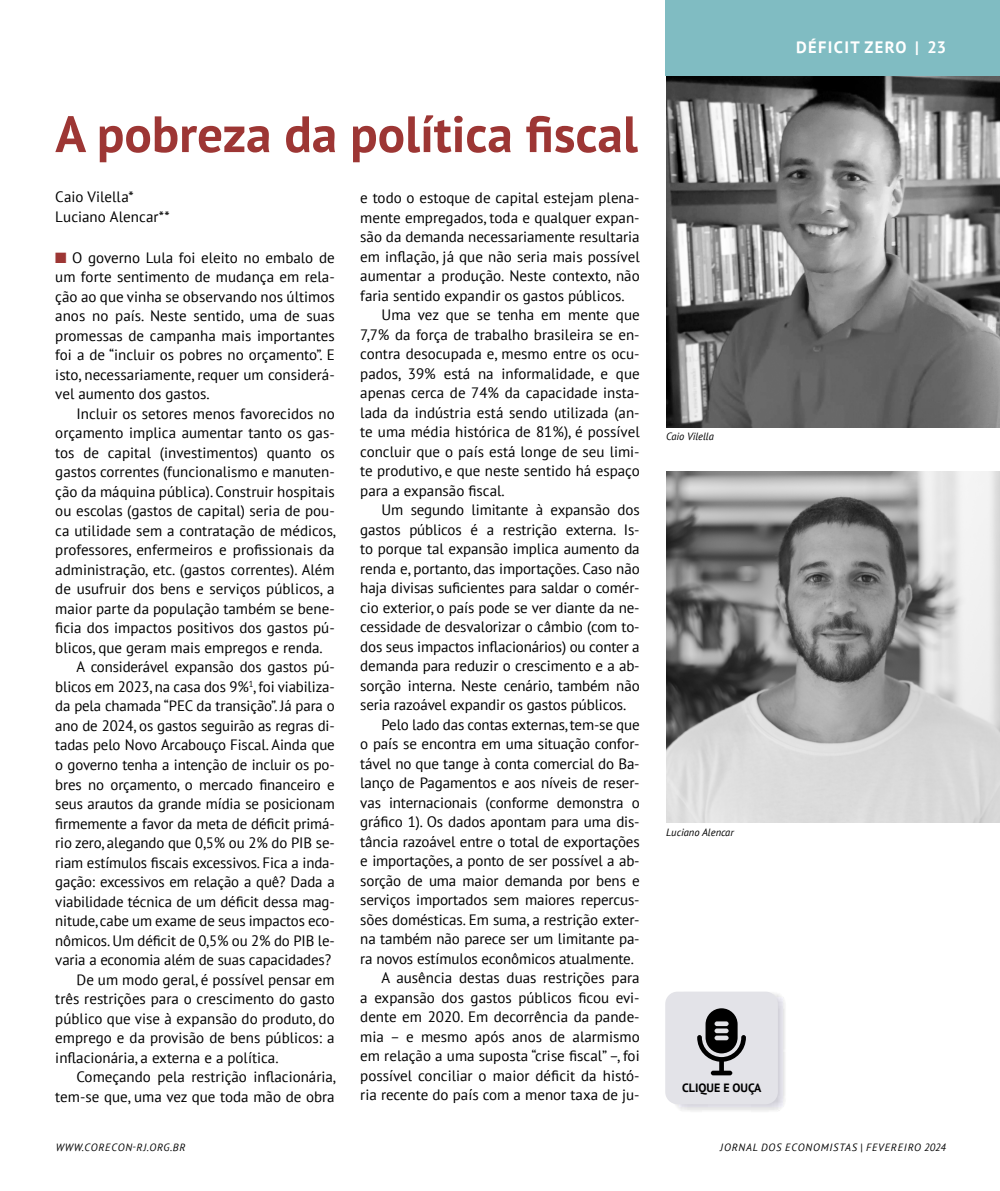
<style>
.page{position:relative;width:1000px;height:1191px;background:#fff}
.page>*{position:absolute;margin:0;border:0;box-sizing:border-box;transform-origin:0 0}
.t1{font:700 51px "PT Sans";color:#9d3634}
.t2{font:700 16.5px "PT Sans";letter-spacing:.08em;color:#fff}
.t3{font:15px/19.5px "PT Sans";letter-spacing:-.01em;color:#000}
.t4{font:700 12px "PT Sans";color:#000}
.t5{font:italic 10.5px "PT Sans";letter-spacing:.075em;color:#000}
.t6{font:italic 10.5px "PT Sans";color:#000}
.s1{color:#9d3634}
</style>
<div class="page">
<div style="left:665px;top:0;width:334px;height:76px;background:#80bcc2"></div>
<img style="left:666px;top:76px;width:333px;height:351px">
<img style="left:666px;top:471px;width:333px;height:351px">
<img style="left:673px;top:993px;width:112px;height:118px">
<div style="left:665px;top:991px;width:112px;height:113px;background:#e3e3e8;border-radius:12px"></div>
<svg style="left:697px;top:1008px;width:48px;height:67px"></svg>
<h1 class="t1" style="left:55px;top:100px;width:584px">A pobreza da política fiscal</h1>
<p class="t3" style="left:55px;top:187px;width:116px">Caio Vilella*<br>Luciano Alencar**</p>
<p class="t3" style="left:55px;top:247px;width:281px;text-align:justify"><span class="s1">■</span> O governo Lula foi eleito no embalo de um forte sentimento de mudança em rela&shy;ção ao que vinha se observando nos últimos anos no país. Neste sentido, uma de suas promessas de campanha mais importantes foi a de “incluir os pobres no orçamento”. E isto, necessariamente, requer um considerá&shy;vel aumento dos gastos.</p>
<p class="t3" style="left:77px;top:403px;width:259px">Incluir os setores menos favorecidos no</p>
<p class="t3" style="left:55px;top:423px;width:281px">orçamento implica aumentar tanto os gas-</p>
<p class="t3" style="left:55px;top:442px;width:281px">tos de capital (investimentos) quanto os</p>
<p class="t3" style="left:55px;top:462px;width:281px">gastos correntes (funcionalismo e manuten-</p>
<p class="t3" style="left:55px;top:481px;width:281px">ção da máquina pública). Construir hospitais</p>
<p class="t3" style="left:55px;top:501px;width:281px">ou escolas (gastos de capital) seria de pou-</p>
<p class="t3" style="left:55px;top:520px;width:282px">ca utilidade sem a contratação de médicos,</p>
<p class="t3" style="left:55px;top:540px;width:281px">professores, enfermeiros e profissionais da</p>
<p class="t3" style="left:55px;top:559px;width:281px">administração, etc. (gastos correntes). Além</p>
<p class="t3" style="left:55px;top:579px;width:281px">de usufruir dos bens e serviços públicos, a</p>
<p class="t3" style="left:55px;top:598px;width:281px">maior parte da população também se bene-</p>
<p class="t3" style="left:55px;top:618px;width:281px">ficia dos impactos positivos dos gastos pú-</p>
<p class="t3" style="left:55px;top:637px;width:269px">blicos, que geram mais empregos e renda.</p>
<p class="t3" style="left:77px;top:657px;width:259px">A considerável expansão dos gastos pú-</p>
<p class="t3" style="left:55px;top:676px;width:281px">blicos em 2023, na casa dos 9%<sup>1</sup>, foi viabiliza-</p>
<p class="t3" style="left:55px;top:696px;width:281px">da pela chamada “PEC da transição”. Já para o</p>
<p class="t3" style="left:55px;top:715px;width:281px">ano de 2024, os gastos seguirão as regras di-</p>
<p class="t3" style="left:55px;top:735px;width:281px">tadas pelo Novo Arcabouço Fiscal. Ainda que</p>
<p class="t3" style="left:55px;top:754px;width:281px">o governo tenha a intenção de incluir os po-</p>
<p class="t3" style="left:55px;top:774px;width:281px">bres no orçamento, o mercado financeiro e</p>
<p class="t3" style="left:55px;top:793px;width:281px">seus arautos da grande mídia se posicionam</p>
<p class="t3" style="left:55px;top:813px;width:281px">firmemente a favor da meta de déficit primá-</p>
<p class="t3" style="left:55px;top:832px;width:281px">rio zero, alegando que 0,5% ou 2% do PIB se-</p>
<p class="t3" style="left:55px;top:852px;width:281px">riam estímulos fiscais excessivos. Fica a inda-</p>
<p class="t3" style="left:55px;top:871px;width:281px">gação: excessivos em relação a quê? Dada a</p>
<p class="t3" style="left:55px;top:891px;width:281px">viabilidade técnica de um déficit dessa mag-</p>
<p class="t3" style="left:55px;top:910px;width:281px">nitude, cabe um exame de seus impactos eco-</p>
<p class="t3" style="left:55px;top:930px;width:281px">nômicos. Um déficit de 0,5% ou 2% do PIB le-</p>
<p class="t3" style="left:55px;top:949px;width:277px">varia a economia além de suas capacidades?</p>
<p class="t3" style="left:77px;top:969px;width:259px">De um modo geral, é possível pensar em</p>
<p class="t3" style="left:55px;top:988px;width:281px">três restrições para o crescimento do gasto</p>
<p class="t3" style="left:55px;top:1008px;width:281px">público que vise à expansão do produto, do</p>
<p class="t3" style="left:55px;top:1027px;width:281px">emprego e da provisão de bens públicos: a</p>
<p class="t3" style="left:55px;top:1047px;width:225px">inflacionária, a externa e a política.</p>
<p class="t3" style="left:77px;top:1066px;width:261px">Começando pela restrição inflacionária,</p>
<p class="t3" style="left:55px;top:1086px;width:281px">tem-se que, uma vez que toda mão de obra</p>
<p class="t3" style="left:360px;top:188px;width:281px">e todo o estoque de capital estejam plena-</p>
<p class="t3" style="left:360px;top:207px;width:281px">mente empregados, toda e qualquer expan-</p>
<p class="t3" style="left:360px;top:227px;width:281px">são da demanda necessariamente resultaria</p>
<p class="t3" style="left:360px;top:246px;width:281px">em inflação, já que não seria mais possível</p>
<p class="t3" style="left:360px;top:266px;width:281px">aumentar a produção. Neste contexto, não</p>
<p class="t3" style="left:360px;top:285px;width:266px">faria sentido expandir os gastos públicos.</p>
<p class="t3" style="left:381px;top:305px;width:259px">Uma vez que se tenha em mente que</p>
<p class="t3" style="left:360px;top:324px;width:281px">7,7% da força de trabalho brasileira se en-</p>
<p class="t3" style="left:360px;top:344px;width:281px">contra desocupada e, mesmo entre os ocu-</p>
<p class="t3" style="left:360px;top:363px;width:281px">pados, 39% está na informalidade, e que</p>
<p class="t3" style="left:360px;top:383px;width:281px">apenas cerca de 74% da capacidade insta-</p>
<p class="t3" style="left:360px;top:402px;width:281px">lada da indústria está sendo utilizada (an-</p>
<p class="t3" style="left:360px;top:422px;width:281px">te uma média histórica de 81%), é possível</p>
<p class="t3" style="left:360px;top:441px;width:281px">concluir que o país está longe de seu limi-</p>
<p class="t3" style="left:360px;top:461px;width:281px">te produtivo, e que neste sentido há espaço</p>
<p class="t3" style="left:360px;top:480px;width:146px">para a expansão fiscal.</p>
<p class="t3" style="left:381px;top:500px;width:259px">Um segundo limitante à expansão dos</p>
<p class="t3" style="left:360px;top:519px;width:281px">gastos públicos é a restrição externa. Is-</p>
<p class="t3" style="left:360px;top:539px;width:281px">to porque tal expansão implica aumento da</p>
<p class="t3" style="left:360px;top:558px;width:281px">renda e, portanto, das importações. Caso não</p>
<p class="t3" style="left:360px;top:578px;width:281px">haja divisas suficientes para saldar o comér-</p>
<p class="t3" style="left:360px;top:597px;width:281px">cio exterior, o país pode se ver diante da ne-</p>
<p class="t3" style="left:360px;top:617px;width:281px">cessidade de desvalorizar o câmbio (com to-</p>
<p class="t3" style="left:360px;top:636px;width:281px">dos seus impactos inflacionários) ou conter a</p>
<p class="t3" style="left:360px;top:656px;width:281px">demanda para reduzir o crescimento e a ab-</p>
<p class="t3" style="left:360px;top:675px;width:281px">sorção interna. Neste cenário, também não</p>
<p class="t3" style="left:360px;top:695px;width:267px">seria razoável expandir os gastos públicos.</p>
<p class="t3" style="left:381px;top:714px;width:259px">Pelo lado das contas externas, tem-se que</p>
<p class="t3" style="left:360px;top:734px;width:281px">o país se encontra em uma situação confor-</p>
<p class="t3" style="left:360px;top:753px;width:281px">tável no que tange à conta comercial do Ba-</p>
<p class="t3" style="left:360px;top:773px;width:281px">lanço de Pagamentos e aos níveis de reser-</p>
<p class="t3" style="left:360px;top:792px;width:281px">vas internacionais (conforme demonstra o</p>
<p class="t3" style="left:360px;top:812px;width:281px">gráfico 1). Os dados apontam para uma dis-</p>
<p class="t3" style="left:360px;top:831px;width:281px">tância razoável entre o total de exportações</p>
<p class="t3" style="left:360px;top:851px;width:281px">e importações, a ponto de ser possível a ab-</p>
<p class="t3" style="left:360px;top:870px;width:281px">sorção de uma maior demanda por bens e</p>
<p class="t3" style="left:360px;top:890px;width:281px">serviços importados sem maiores repercus-</p>
<p class="t3" style="left:360px;top:909px;width:281px">sões domésticas. Em suma, a restrição exter-</p>
<p class="t3" style="left:360px;top:929px;width:281px">na também não parece ser um limitante pa-</p>
<p class="t3" style="left:360px;top:948px;width:275px">ra novos estímulos econômicos atualmente.</p>
<p class="t3" style="left:381px;top:968px;width:259px">A ausência destas duas restrições para</p>
<p class="t3" style="left:360px;top:987px;width:281px">a expansão dos gastos públicos ficou evi-</p>
<p class="t3" style="left:360px;top:1007px;width:281px">dente em 2020. Em decorrência da pande-</p>
<p class="t3" style="left:360px;top:1026px;width:281px">mia – e mesmo após anos de alarmismo</p>
<p class="t3" style="left:360px;top:1046px;width:281px">em relação a uma suposta “crise fiscal” –, foi</p>
<p class="t3" style="left:360px;top:1065px;width:281px">possível conciliar o maior déficit da histó-</p>
<p class="t3" style="left:360px;top:1085px;width:281px">ria recente do país com a menor taxa de ju-</p>
<p class="t6" style="left:666px;top:430px;width:49px">Caio Vilella</p>
<p class="t6" style="left:666px;top:825px;width:69px">Luciano Alencar</p>
<p class="t4" style="left:682px;top:1079px;width:81px">CLIQUE E OUÇA</p>
<p class="t2" style="left:796px;top:37px;width:151px">DÉFICIT ZERO | 23</p>
<p class="t5" style="left:56px;top:1140px;width:131px">WWW.CORECON-RJ.ORG.BR</p>
<p class="t5" style="left:720px;top:1140px;width:227px">JORNAL DOS ECONOMISTAS | FEVEREIRO 2024</p>
</div>
